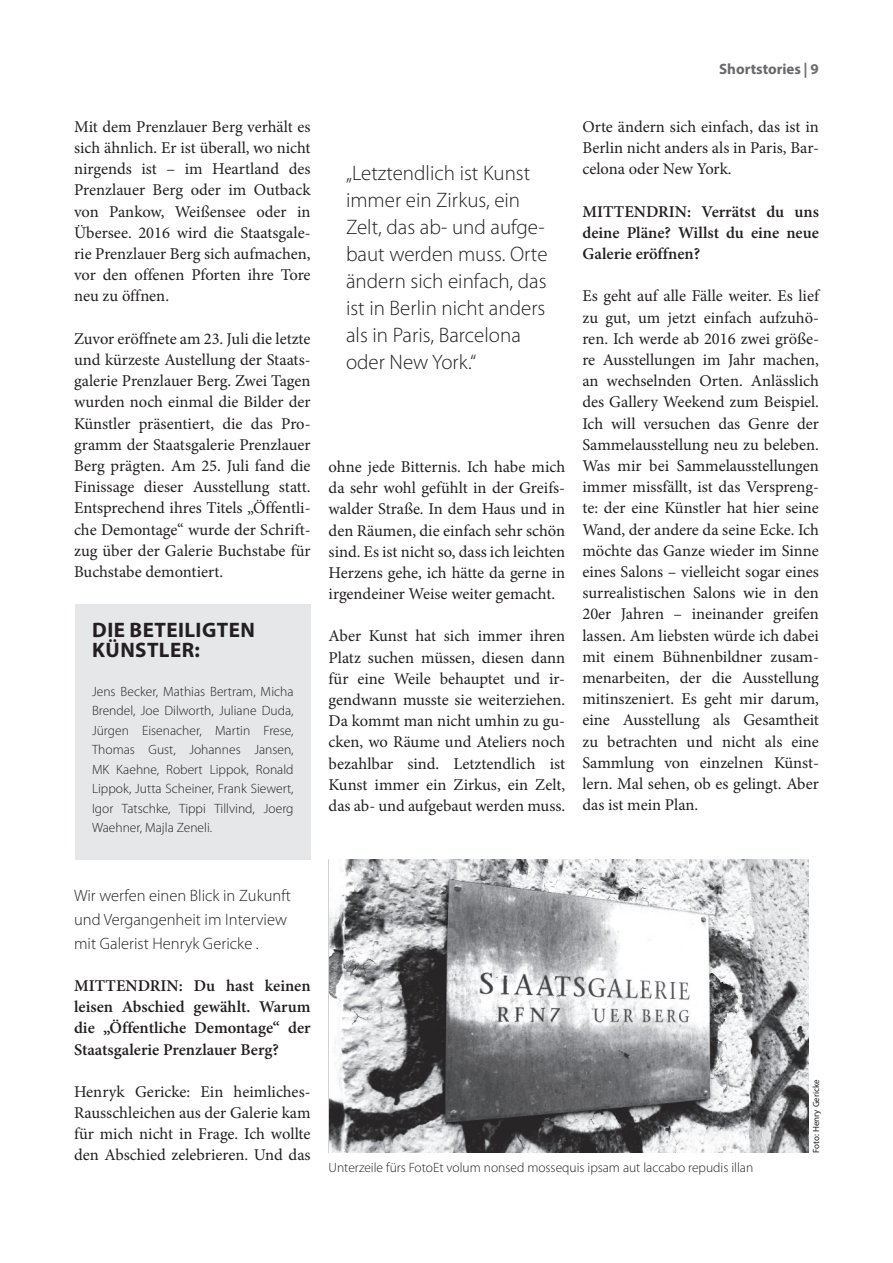
<style>
.page{position:relative;width:893px;height:1263px;background:#fff}
.page>*{position:absolute;margin:0;border:0;box-sizing:border-box;transform-origin:0 0}
.t1{font:300 21px/27px "Myriad Pro";color:#231f20}
.t2{font:700 21px/19.5px "Myriad Pro";letter-spacing:.02em;color:#231f20}
.t3{font:16.5px/21.1px "Minion Pro";color:#231f20;text-align:justify}
.t4{font:600 16.5px/21.1px "Minion Pro";color:#231f20;text-align:justify}
.t5{font:300 16.5px/24px "Myriad Pro";color:#231f20}
.t6{font:700 15px "Myriad Pro";color:#69696c}
.t7{font:300 13.5px/19.5px "Myriad Pro";color:#231f20;text-align:justify}
.t8{font:9px "Myriad Pro";color:#231f20}
.s1{color:#6d6e71}
</style>
<div class="page">
<div style="left:75px;top:604px;width:235px;height:255px;background:#e6e7e9"></div>
<img style="left:329px;top:859px;width:479px;height:294px">
<p class="t3" style="left:74px;top:117px;width:238px">Mit dem Prenzlauer Berg verhält es sich ähnlich. Er ist überall, wo nicht nirgends ist – im Heartland des Prenzlauer Berg oder im Outback von Pankow, Weißensee oder in Übersee. 2016 wird die Staatsgale&shy;rie Prenzlauer Berg sich aufmachen, vor den offenen Pforten ihre Tore neu zu öffnen.</p>
<p class="t3" style="left:74px;top:329px;width:238px">Zuvor eröffnete am 23. Juli die letzte und kürzeste Austellung der Staats&shy;galerie Prenzlauer Berg. Zwei Tagen wurden noch einmal die Bilder der Künstler präsentiert, die das Pro&shy;gramm der Staatsgalerie Prenzlauer Berg prägten. Am 25. Juli fand die Finissage dieser Ausstellung statt.<br>Entsprechend ihres Titels „Öffentli&shy;che Demontage“ wurde der Schrift&shy;zug über der Galerie Buchstabe für Buchstabe demontiert.</p>
<p class="t2" style="left:92px;top:621px;width:164px">DIE BETEILIGTEN<br>KÜNSTLER:</p>
<p class="t7" style="left:92px;top:682px;width:203px">Jens Becker, Mathias Bertram, Micha Brendel, Joe Dilworth, Juliane Duda, Jürgen Eisenacher, Martin Frese, Thomas Gust, Johannes Jansen, MK Kaehne, Robert Lippok, Ronald Lippok, Jutta Scheiner, Frank Siewert, Igor Tatschke, Tippi Tillvind, Joerg Waehner, Majla Zeneli.</p>
<p class="t1" style="left:346px;top:161px;width:203px">„Letztendlich ist Kunst immer ein Zirkus, ein<br>Zelt, das ab- und aufge&shy;baut werden muss. Orte ändern sich einfach, das ist in Berlin nicht anders als in Paris, Barcelona oder New York.“</p>
<p class="t3" style="left:328px;top:457px;width:238px">ohne jede Bitternis. Ich habe mich da sehr wohl gefühlt in der Greifs&shy;walder Straße. In dem Haus und in den Räumen, die einfach sehr schön sind. Es ist nicht so, dass ich leichten Herzens gehe, ich hätte da gerne in irgendeiner Weise weiter gemacht.</p>
<p class="t3" style="left:328px;top:626px;width:238px">Aber Kunst hat sich immer ihren Platz suchen müssen, diesen dann für eine Weile behauptet und ir&shy;gendwann musste sie weiterziehen.<br>Da kommt man nicht umhin zu gu&shy;cken, wo Räume und Ateliers noch bezahlbar sind. Letztendlich ist Kunst immer ein Zirkus, ein Zelt, das ab- und aufgebaut werden muss.</p>
<p class="t6" style="left:719px;top:61px;width:101px">Shortstories <span class="s1">| 9</span></p>
<p class="t3" style="left:582px;top:117px;width:238px">Orte ändern sich einfach, das ist in Berlin nicht anders als in Paris, Bar&shy;celona oder New York.</p>
<p class="t4" style="left:582px;top:201px;width:238px">MITTENDRIN: Verrätst du uns deine Pläne? Willst du eine neue Galerie eröffnen?</p>
<p class="t3" style="left:582px;top:286px;width:238px">Es geht auf alle Fälle weiter. Es lief zu gut, um jetzt einfach aufzuhö&shy;ren. Ich werde ab 2016 zwei größe&shy;re Ausstellungen im Jahr machen, an wechselnden Orten. Anlässlich des Gallery Weekend zum Beispiel.<br>Ich will versuchen das Genre der Sammelausstellung neu zu beleben.<br>Was mir bei Sammelausstellungen immer missfällt, ist das Verspreng&shy;te: der eine Künstler hat hier seine Wand, der andere da seine Ecke. Ich möchte das Ganze wieder im Sinne eines Salons – vielleicht sogar eines surrealistischen Salons wie in den 20er Jahren – ineinander greifen lassen. Am liebsten würde ich dabei mit einem Bühnenbildner zusam&shy;menarbeiten, der die Ausstellung mitinszeniert. Es geht mir darum, eine Ausstellung als Gesamtheit zu betrachten und nicht als eine Sammlung von einzelnen Künst&shy;lern. Mal sehen, ob es gelingt. Aber das ist mein Plan.</p>
<p class="t5" style="left:74px;top:884px;width:218px">Wir werfen einen Blick in Zukunft und Vergangenheit im Interview mit Galerist Henryk Gericke .</p>
<p class="t4" style="left:74px;top:976px;width:238px">MITTENDRIN: Du hast keinen leisen Abschied gewählt. Warum die „Öffentliche Demontage“ der Staatsgalerie Prenzlauer Berg?</p>
<p class="t3" style="left:74px;top:1082px;width:238px">Henryk Gericke: Ein heimliches-Rausschleichen aus der Galerie kam für mich nicht in Frage. Ich wollte den Abschied zelebrieren. Und das</p>
<p class="t7" style="left:328px;top:1159px;width:426px">Unterzeile fürs FotoEt volum nonsed mossequis ipsam aut laccabo repudis illan</p>
<p class="t8" style="left:812px;top:1153px;width:75px;rotate:-90deg">Foto: Henry Gericke</p>
</div>
